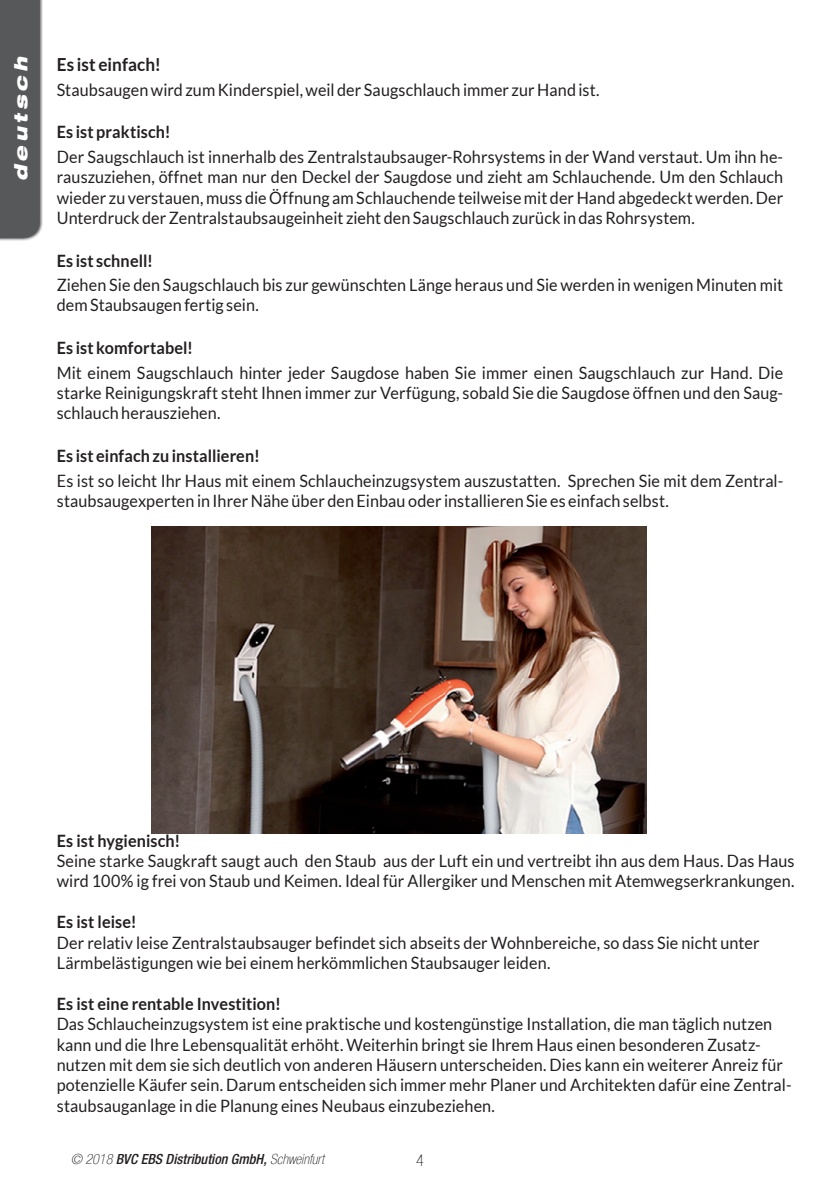
<style>
.page{position:relative;width:840px;height:1191px;background:#fff}
.page>*{position:absolute;margin:0;border:0;box-sizing:border-box;transform-origin:0 0}
.t1{font:700 18px "Lato";letter-spacing:.005em;color:#231f20;scale:.95 1}
.t2{font:italic 900 expanded 18px "Helvetica Neue";color:#fff}
.t3{font:17px/20.4px "Lato";letter-spacing:.005em;color:#231f20;scale:.95 1}
.t4{font:700 17px "Lato";letter-spacing:.005em;color:#231f20;scale:.95 1}
.t5{font:100 condensed 16px "Helvetica Neue";color:#231f20}
.t6{font:italic 500 condensed 14px "Helvetica Neue";color:#231f20}
.s1{font-weight:100}
</style>
<div class="page">
<div style="left:0;top:0;width:43px;height:242px;background:#231f20;opacity:.75"></div>
<div style="left:0;top:0;width:40px;height:238px;background:#57585a"></div>
<img style="left:152px;top:526px;width:494px;height:307px">
<p class="t2" style="left:9px;top:181px;width:126px;rotate:-90deg">deutsch</p>
<p class="t1" style="left:57px;top:54px;width:111px">Es ist einfach!</p>
<p class="t3" style="left:57px;top:79px;width:572px">Staubsaugen wird zum Kinderspiel, weil der Saugschlauch immer zur Hand ist.</p>
<p class="t4" style="left:57px;top:122px;width:121px">Es ist praktisch!</p>
<p class="t3" style="left:57px;top:146px;width:765px;text-align:justify">Der Saugschlauch ist innerhalb des Zentralstaubsauger-Rohrsystems in der Wand verstaut. Um ihn he&shy;rauszuziehen, öffnet man nur den Deckel der Saugdose und zieht am Schlauchende. Um den Schlauch wieder zu verstauen, muss die Öffnung am Schlauchende teilweise mit der Hand abgedeckt werden. Der Unterdruck der Zentralstaubsaugeinheit zieht den Saugschlauch zurück in das Rohrsystem.</p>
<p class="t4" style="left:57px;top:251px;width:103px">Es ist schnell!</p>
<p class="t3" style="left:57px;top:274px;width:765px">Ziehen Sie den Saugschlauch bis zur gewünschten Länge heraus und Sie werden in wenigen Minuten mit dem Staubsaugen fertig sein.</p>
<p class="t4" style="left:57px;top:338px;width:145px">Es ist komfortabel!</p>
<p class="t3" style="left:57px;top:362px;width:765px;text-align:justify">Mit einem Saugschlauch hinter jeder Saugdose haben Sie immer einen Saugschlauch zur Hand. Die starke Reinigungskraft steht Ihnen immer zur Verfügung, sobald Sie die Saugdose öffnen und den Saug&shy;schlauch herausziehen.</p>
<p class="t4" style="left:57px;top:446px;width:215px">Es ist einfach zu installieren!</p>
<p class="t3" style="left:57px;top:470px;width:765px">Es ist so leicht Ihr Haus mit einem Schlaucheinzugsystem auszustatten. Sprechen Sie mit dem Zentral&shy;staubsaugexperten in Ihrer Nähe über den Einbau oder installieren Sie es einfach selbst.</p>
<p class="t4" style="left:57px;top:830px;width:131px">Es ist hygienisch!</p>
<p class="t3" style="left:57px;top:850px;width:777px">Seine starke Saugkraft saugt auch den Staub aus der Luft ein und vertreibt ihn aus dem Haus. Das Haus wird 100% ig frei von Staub und Keimen. Ideal für Allergiker und Menschen mit Atemwegserkrankungen.</p>
<p class="t4" style="left:57px;top:912px;width:85px">Es ist leise!</p>
<p class="t3" style="left:57px;top:932px;width:740px">Der relativ leise Zentralstaubsauger befindet sich abseits der Wohnbereiche, so dass Sie nicht unter<br>Lärmbelästigungen wie bei einem herkömmlichen Staubsauger leiden.</p>
<p class="t4" style="left:57px;top:993px;width:237px">Es ist eine rentable Investition!</p>
<p class="t3" style="left:57px;top:1013px;width:774px">Das Schlaucheinzugsystem ist eine praktische und kostengünstige Installation, die man täglich nutzen kann und die Ihre Lebensqualität erhöht. Weiterhin bringt sie Ihrem Haus einen besonderen Zusatz&shy;nutzen mit dem sie sich deutlich von anderen Häusern unterscheiden. Dies kann ein weiterer Anreiz für potenzielle Käufer sein. Darum entscheiden sich immer mehr Planer und Architekten dafür eine Zentral&shy;staubsauganlage in die Planung eines Neubaus einzubeziehen.</p>
<p class="t6" style="left:71px;top:1150px;width:254px"><span class="s1">© 2018</span> BVC EBS Distribution GmbH, <span class="s1">Schweinfurt</span></p>
<p class="t5" style="left:416px;top:1151px;width:9px">4</p>
</div>
